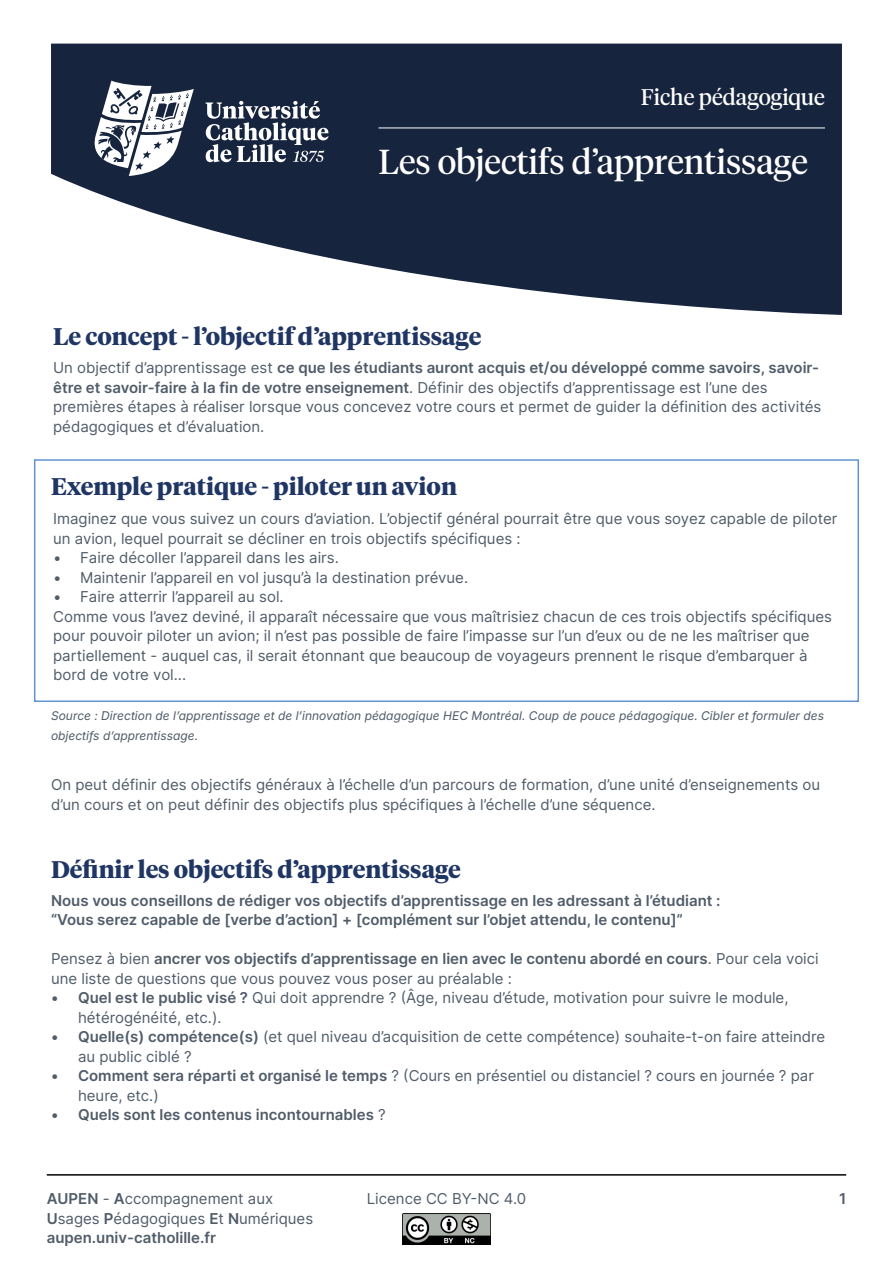
<style>
.page{position:relative;width:893px;height:1263px;background:#fff}
.page>*{position:absolute;margin:0;border:0;box-sizing:border-box;transform-origin:0 0}
.t1{font:34.5px "Tiempos Headline";color:#fff}
._2è_titre{font:700 24px "Tiempos Headline";color:#1f3563}
.t2{font:22.5px "Tiempos Headline";color:#fff}
.Style_de_paragraphe_1{font:15px/19.5px "Inter";color:#505c69}
.Style_de_paragraphe_1-2{font:600 15px "Inter";color:#505c69}
.Style_de_paragraphe_1-3{font:italic 12px/19.5px "Inter";color:#505c69}
.s1{font-weight:600}
.s2{font-weight:400}
</style>
<div class="page">
<hr style="left:47px;top:1174px;width:799px;height:1px;background:#000">
<img style="left:402px;top:1213px;width:89px;height:31px">
<svg style="left:51px;top:44px;width:791px;height:271px;fill:#16243d"></svg>
<svg style="left:93px;top:81px;width:101px;height:95px"></svg>
<svg style="left:205px;top:101px;width:123px;height:61px"></svg>
<hr style="left:378px;top:128px;width:447px;height:1px;background:#fff">
<div style="left:34px;top:459px;width:825px;height:243px;border:2px solid #6194cf"></div>
<p class="t2" style="left:641px;top:83px;width:186px">Fiche pédagogique</p>
<p class="t1" style="left:378px;top:141px;width:431px">Les objectifs d’apprentissage</p>
<p class="_2è_titre" style="left:53px;top:322px;width:430px">Le concept - l’objectif d’apprentissage</p>
<p class="Style_de_paragraphe_1" style="left:53px;top:358px;width:770px">Un objectif d’apprentissage est <span class="s1">ce que les étudiants auront acquis et/ou développé comme savoirs, savoir&shy;être et savoir-faire à la fin de votre enseignement</span>. Définir des objectifs d’apprentissage est l’une des premières étapes à réaliser lorsque vous concevez votre cours et permet de guider la définition des activités pédagogiques et d’évaluation.</p>
<p class="_2è_titre" style="left:51px;top:472px;width:407px">Exemple pratique - piloter un avion</p>
<p class="Style_de_paragraphe_1" style="left:53px;top:509px;width:786px">Imaginez que vous suivez un cours d’aviation. L’objectif général pourrait être que vous soyez capable de piloter un avion, lequel pourrait se décliner en trois objectifs spécifiques :</p>
<p class="Style_de_paragraphe_1" style="left:53px;top:548px;width:287px">• Faire décoller l’appareil dans les airs.</p>
<p class="Style_de_paragraphe_1" style="left:53px;top:567px;width:416px">• Maintenir l’appareil en vol jusqu’à la destination prévue.</p>
<p class="Style_de_paragraphe_1" style="left:53px;top:587px;width:232px">• Faire atterrir l’appareil au sol.</p>
<p class="Style_de_paragraphe_1" style="left:53px;top:606px;width:780px">Comme vous l’avez deviné, il apparaît nécessaire que vous maîtrisiez chacun de ces trois objectifs spécifiques pour pouvoir piloter un avion; il n’est pas possible de faire l’impasse sur l’un d’eux ou de ne les maîtriser que partiellement - auquel cas, il serait étonnant que beaucoup de voyageurs prennent le risque d’embarquer à bord de votre vol...</p>
<p class="Style_de_paragraphe_1-3" style="left:51px;top:706px;width:775px">Source : Direction de l’apprentissage et de l’innovation pédagogique HEC Montréal. Coup de pouce pédagogique. Cibler et formuler des objectifs d’apprentissage.</p>
<p class="Style_de_paragraphe_1" style="left:51px;top:774px;width:770px">On peut définir des objectifs généraux à l’échelle d’un parcours de formation, d’une unité d’enseignements ou d’un cours et on peut définir des objectifs plus spécifiques à l’échelle d’une séquence.</p>
<p class="_2è_titre" style="left:51px;top:855px;width:411px">Définir les objectifs d’apprentissage</p>
<p class="Style_de_paragraphe_1-2" style="left:51px;top:889px;width:671px">Nous vous conseillons de rédiger vos objectifs d’apprentissage en les adressant à l’étudiant :</p>
<p class="Style_de_paragraphe_1-2" style="left:51px;top:909px;width:633px">“Vous serez capable de [verbe d’action] + [complément sur l’objet attendu, le contenu]”</p>
<p class="Style_de_paragraphe_1" style="left:51px;top:949px;width:769px">Pensez à bien <span class="s1">ancrer vos objectifs d’apprentissage en lien avec le contenu abordé en cours</span>. Pour cela voici une liste de questions que vous pouvez vous poser au préalable :</p>
<p class="Style_de_paragraphe_1" style="left:78px;top:988px;width:712px;text-indent:-27px"><span class="s1">• Quel est le public visé ?</span> Qui doit apprendre ? (Âge, niveau d’étude, motivation pour suivre le module, hétérogénéité, etc.).</p>
<p class="Style_de_paragraphe_1" style="left:78px;top:1027px;width:749px;text-indent:-27px"><span class="s1">• Quelle(s) compétence(s)</span> (et quel niveau d’acquisition de cette compétence) souhaite-t-on faire atteindre au public ciblé ?</p>
<p class="Style_de_paragraphe_1" style="left:78px;top:1066px;width:737px;text-indent:-27px"><span class="s1">• Comment sera réparti et organisé le temps</span> ? (Cours en présentiel ou distanciel ? cours en journée ? par heure, etc.)</p>
<p class="Style_de_paragraphe_1-2" style="left:51px;top:1104px;width:336px">• Quels sont les contenus incontournables <span class="s2">?</span></p>
<p class="Style_de_paragraphe_1" style="left:47px;top:1189px;width:268px"><span class="s1">AUPEN</span> - <span class="s1">A</span>ccompagnement aux<br><span class="s1">U</span>sages <span class="s1">P</span>édagogiques <span class="s1">E</span>t <span class="s1">N</span>umériques <span class="s1">aupen.univ-catholille.fr</span></p>
<p class="Style_de_paragraphe_1" style="left:367px;top:1189px;width:161px">Licence CC BY-NC 4.0</p>
<p class="Style_de_paragraphe_1-2" style="left:839px;top:1188px;width:9px">1</p>
</div>
